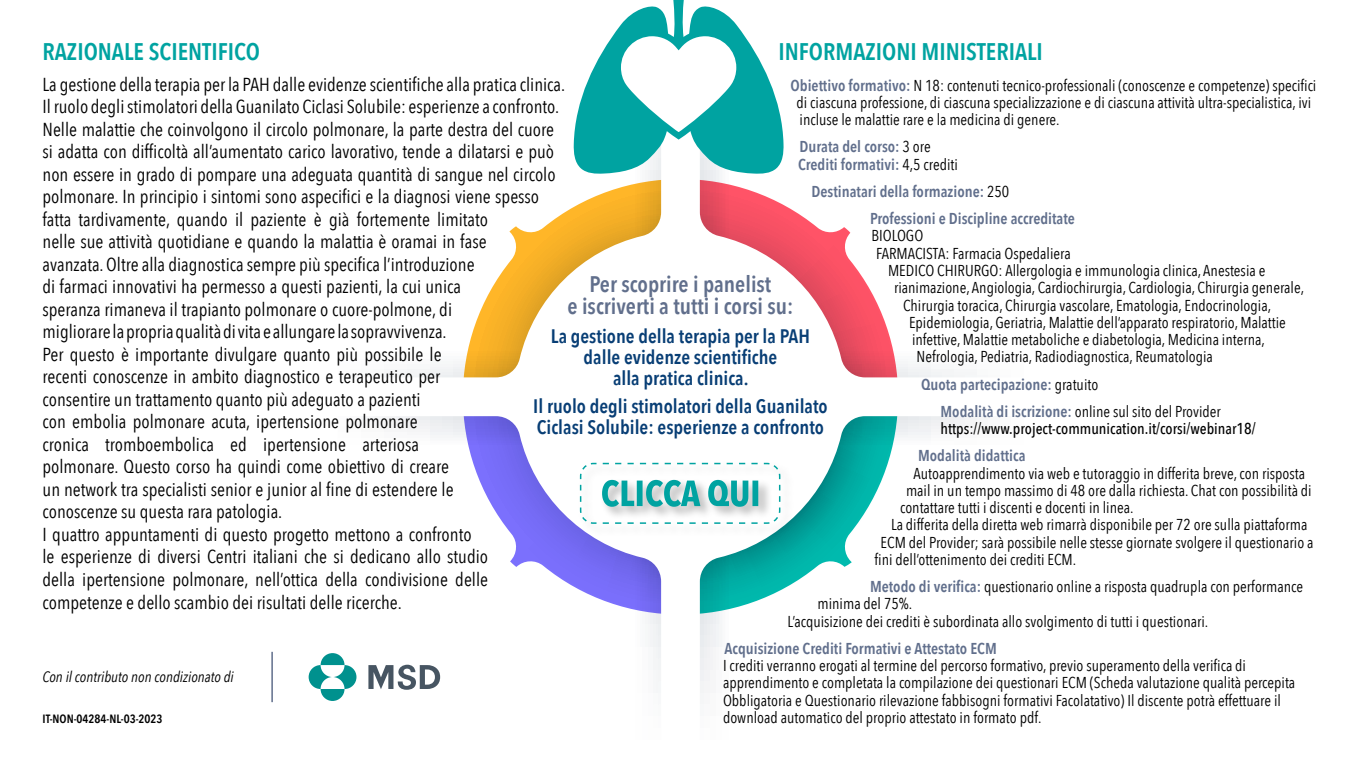
<style>
.page{position:relative;width:1361px;height:766px;background:#fff}
.page>*{position:absolute;margin:0;border:0;box-sizing:border-box;transform-origin:0 0}
.t1{font:600 24px "Avenir Next Condensed";color:#00a3a1}
.t2{font:600 22.5px/21.6px "Avenir Next Condensed";color:#616f8c;text-align:center}
.t3{font:600 19.5px/21px "Avenir Next Condensed";color:#083e75;text-align:center}
.t4{font:18.75px/22.5px "Avenir Next Condensed";color:#000}
.t5{font:15.75px/17.2px "Avenir Next Condensed";color:#000}
.t6{font:600 15.75px/27.3px "Avenir Next Condensed";color:#616f8c}
.t7{font:500 15.75px "Avenir Next Condensed";color:#000}
.t8{font:italic 15px "Avenir Next Condensed";color:#000}
.t9{font:600 12px "Avenir Next Condensed";color:#000}
.s1{font-weight:600;color:#616f8c}
.s2{font-weight:400;color:#000}
</style>
<div class="page">
<svg style="left:329px;top:174px;width:648px;height:527px"></svg>
<svg style="left:573px;top:0;width:211px;height:174px"></svg>
<div style="left:578px;top:461px;width:216px;height:76px;background:#000;opacity:.3"></div>
<svg style="left:579px;top:462px;width:202px;height:62px"></svg>
<svg style="left:321px;top:653px;width:23px;height:12px"></svg>
<svg style="left:321px;top:688px;width:23px;height:12px"></svg>
<svg style="left:309px;top:665px;width:22px;height:23px"></svg>
<svg style="left:334px;top:665px;width:22px;height:23px"></svg>
<svg style="left:368px;top:664px;width:72px;height:25px"></svg>
<hr style="left:271px;top:651px;width:2px;height:51px;background:#616f8c">
<h1 class="t1" style="left:43px;top:30px;width:219px">RAZIONALE SCIENTIFICO</h1>
<p class="t4" style="left:43px;top:72px;width:524px">La gestione della terapia per la PAH dalle evidenze scientifiche alla pratica clinica.<br>Il ruolo degli stimolatori della Guanilato Ciclasi Solubile: esperienze a confronto.<br>Nelle malattie che coinvolgono il circolo polmonare, la parte destra del cuore si adatta con difficoltà all’aumentato carico lavorativo, tende a dilatarsi e può non essere in grado di pompare una adeguata quantità di sangue nel circolo polmonare. In principio i sintomi sono aspecifici e la diagnosi viene spesso fatta tardivamente, quando il paziente è già fortemente limitato<br>nelle sue attività quotidiane e quando la malattia è oramai in fase<br>avanzata. Oltre alla diagnostica sempre più specifica l’introduzione<br>di farmaci innovativi ha permesso a questi pazienti, la cui unica<br>speranza rimaneva il trapianto polmonare o cuore-polmone, di<br>migliorare la propria qualità di vita e allungare la sopravvivenza.<br>Per questo è importante divulgare quanto più possibile le<br>recenti conoscenze in ambito diagnostico e terapeutico per<br>consentire un trattamento quanto più adeguato a pazienti<br>con embolia polmonare acuta, ipertensione polmonare<br>cronica tromboembolica ed ipertensione arteriosa<br>polmonare. Questo corso ha quindi come obiettivo di creare<br>un network tra specialisti senior e junior al fine di estendere le<br>conoscenze su questa rara patologia.<br>I quattro appuntamenti di questo progetto mettono a confronto<br>le esperienze di diversi Centri italiani che si dedicano allo studio<br>della ipertensione polmonare, nell’ottica della condivisione delle competenze e dello scambio dei risultati delle ricerche.</p>
<h1 class="t1" style="left:778px;top:30px;width:266px">INFORMAZIONI MINISTERIALI</h1>
<p class="t5" style="left:796px;top:76px;width:521px;text-indent:-6px"><span class="s1">Obiettivo formativo:</span> N 18: contenuti tecnico-professionali (conoscenze e competenze) specifici di ciascuna professione, di ciascuna specializzazione e di ciascuna attività ultra-specialistica, ivi incluse le malattie rare e la medicina di genere.</p>
<p class="t6" style="left:798px;top:138px;width:161px;line-height:17.2px">Durata del corso: <span class="s2">3 ore<br></span>Crediti formativi: <span class="s2">4,5 crediti</span></p>
<p class="t6" style="left:870px;top:177px;width:206px;text-indent:-58px">Destinatari della formazione: <span class="s2">250<br></span>Professioni e Discipline accreditate</p>
<p class="t5" style="left:871px;top:226px;width:53px">BIOLOGO</p>
<p class="t5" style="left:876px;top:244px;width:196px">FARMACISTA: Farmacia Ospedaliera</p>
<p class="t5" style="left:888px;top:261px;width:379px">MEDICO CHIRURGO: Allergologia e immunologia clinica, Anestesia e</p>
<p class="t5" style="left:894px;top:278px;width:411px">rianimazione, Angiologia, Cardiochirurgia, Cardiologia, Chirurgia generale,</p>
<p class="t5" style="left:903px;top:295px;width:370px">Chirurgia toracica, Chirurgia vascolare, Ematologia, Endocrinologia,</p>
<p class="t5" style="left:909px;top:313px;width:378px">Epidemiologia, Geriatria, Malattie dell’apparato respiratorio, Malattie</p>
<p class="t5" style="left:912px;top:330px;width:354px">infettive, Malattie metaboliche e diabetologia, Medicina interna,</p>
<p class="t5" style="left:916px;top:347px;width:298px">Nefrologia, Pediatria, Radiodiagnostica, Reumatologia</p>
<p class="t6" style="left:940px;top:370px;width:282px;text-indent:-19px">Quota partecipazione: <span class="s2">gratuito<br></span>Modalità di iscrizione: <span class="s2">online sul sito del Provider</span></p>
<p class="t7" style="left:940px;top:419px;width:317px">https://www.project-communication.it/corsi/webinar18/</p>
<p class="t6" style="left:918px;top:441px;width:109px">Modalità didattica</p>
<p class="t5" style="left:913px;top:463px;width:393px">Autoapprendimento via web e tutoraggio in differita breve, con risposta</p>
<p class="t5" style="left:906px;top:481px;width:407px">mail in un tempo massimo di 48 ore dalla richiesta. Chat con possibilità di</p>
<p class="t5" style="left:900px;top:498px;width:235px">contattare tutti i discenti e docenti in linea.</p>
<p class="t5" style="left:891px;top:515px;width:418px">La differita della diretta web rimarrà disponibile per 72 ore sulla piattaforma</p>
<p class="t5" style="left:880px;top:532px;width:434px">ECM del Provider; sarà possibile nelle stesse giornate svolgere il questionario a</p>
<p class="t5" style="left:874px;top:550px;width:203px">fini dell’ottenimento dei crediti ECM.</p>
<p class="t5" style="left:870px;top:577px;width:435px"><span class="s1">Metodo di verifica:</span> questionario online a risposta quadrupla con performance</p>
<p class="t5" style="left:817px;top:594px;width:96px">minima del 75%.</p>
<p class="t5" style="left:787px;top:611px;width:422px">L’acquisizione dei crediti è subordinata allo svolgimento di tutti i questionari.</p>
<p class="t6" style="left:724px;top:634px;width:274px">Acquisizione Crediti Formativi e Attestato ECM</p>
<p class="t5" style="left:723px;top:656px;width:574px">I crediti verranno erogati al termine del percorso formativo, previo superamento della verifica di apprendimento e completata la compilazione dei questionari ECM (Scheda valutazione qualità percepita Obbligatoria e Questionario rilevazione fabbisogni formativi Facolatativo) Il discente potrà effettuare il download automatico del proprio attestato in formato pdf.</p>
<h2 class="t2" style="left:567px;top:273px;width:227px">Per scoprire i panelist<br>e iscriverti a tutti i corsi su:</h2>
<p class="t3" style="left:551px;top:325px;width:260px">La gestione della terapia per la PAH dalle evidenze scientifiche<br>alla pratica clinica.</p>
<p class="t3" style="left:533px;top:395px;width:296px;text-align:left">Il ruolo degli stimolatori della Guanilato<br>Ciclasi Solubile: esperienze a confronto</p>
<p class="t8" style="left:43px;top:667px;width:193px">Con il contributo non condizionato di</p>
<p class="t9" style="left:43px;top:708px;width:121px">IT-NON-04284-NL-03-2023</p>
</div>
